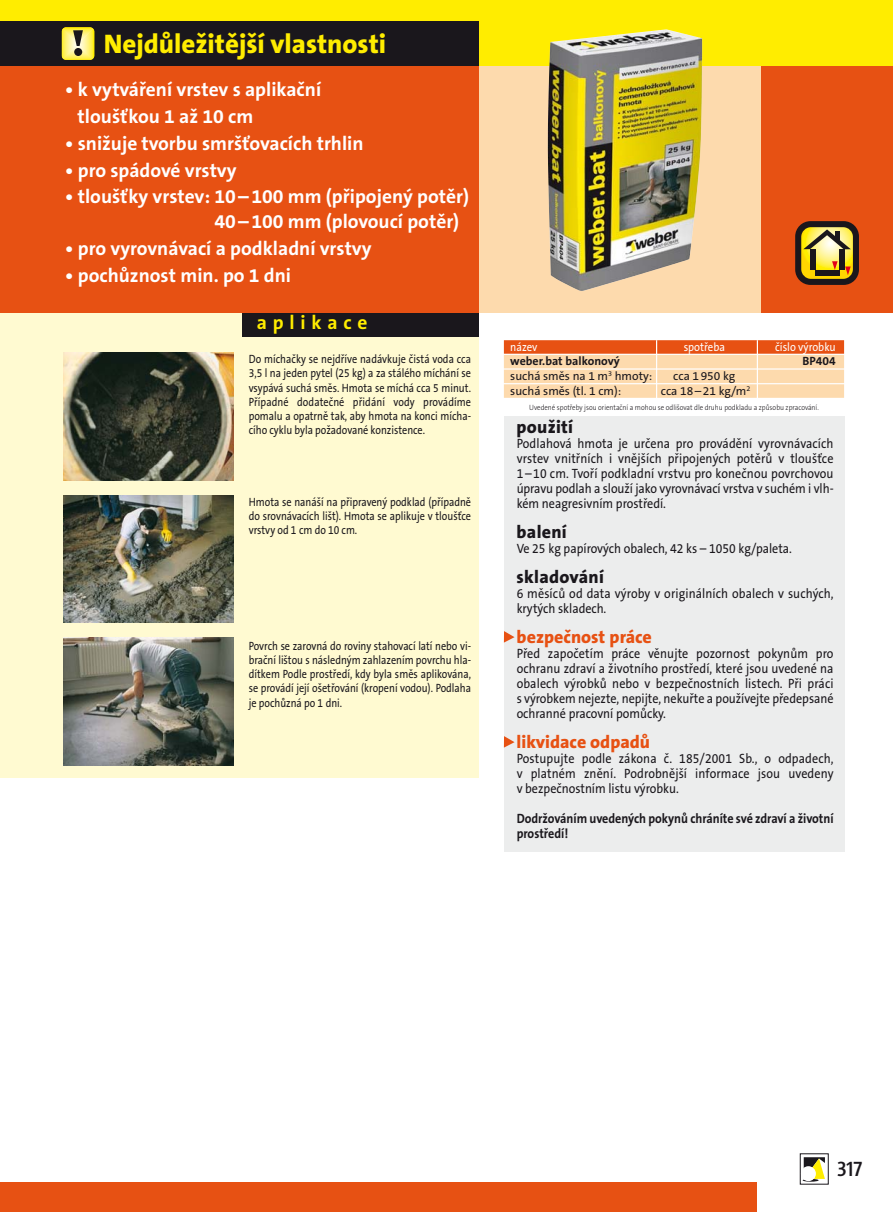
<style>
.page{position:relative;width:893px;height:1212px;background:#fff}
.page>*{position:absolute;margin:0;border:0;box-sizing:border-box;transform-origin:0 0}
.t1{font:800 27px "The Sans CE B8";color:#ffed00}
.t2{font:600 21px "The Sans Cd CELF";color:#1a171c;scale:1.05 1}
.t3{font:700 19.5px/27px "The Sans CE B7";color:#fff}
.t4{font:700 19.5px "The Sans CE B7";letter-spacing:.3em;color:#ffed00}
.t5{font:800 18px "The Sans CE B8";color:#e75113}
.t6{font:800 18px "The Sans CE B8";letter-spacing:.015em;color:#1a171c}
.t7{font:13.5px/15px "The Sans CE B5 Plain";color:#1a171c;text-align:justify;scale:.9 1}
.t8{font:700 13.5px/15px "The Sans CE B7";letter-spacing:-.005em;color:#1a171c;scale:.9 1}
.t9{font:12px/14.2px "The Sans CE B5 Plain";color:#1a171c;text-align:justify;scale:.85 1}
.t10{font:12px "The Sans CE B5 Plain";color:#1a171c}
.t11{font:12px "The Sans CE B5 Plain";color:#fff;scale:.9 1}
.t12{font:700 12px "The Sans CE B7";color:#1a171c}
.t13{font:300 7.65px "The Sans CE B3";color:#1a171c;scale:.9 1}
</style>
<div class="page">
<div style="left:0;top:313px;width:478px;height:464px;background:#fffad1"></div>
<img style="left:64px;top:353px;width:170px;height:127px">
<div style="left:478px;top:66px;width:283px;height:247px;background:#fddaad"></div>
<div style="left:761px;top:66px;width:132px;height:247px;background:#e75113"></div>
<div style="left:0;top:1182px;width:757px;height:30px;background:#e75113"></div>
<div style="left:0;top:0;width:893px;height:66px;background:#ffed00"></div>
<div style="left:0;top:21px;width:478px;height:45px;background:#1a171c"></div>
<svg style="left:62px;top:27px;width:32px;height:33px"></svg>
<div style="left:242px;top:313px;width:236px;height:24px;background:#1a171c"></div>
<div style="left:0;top:66px;width:479px;height:247px;background:#e75113"></div>
<img style="left:64px;top:495px;width:170px;height:128px">
<img style="left:64px;top:638px;width:170px;height:127px">
<div style="left:795px;top:221px;width:64px;height:64px;background:#1a171c;border-radius:15px"></div>
<svg style="left:801px;top:227px;width:52px;height:52px"></svg>
<svg style="left:803px;top:229px;width:48px;height:20px"></svg>
<div style="left:810px;top:249px;width:5px;height:21px;background:#1a171c"></div>
<div style="left:839px;top:249px;width:5px;height:21px;background:#1a171c"></div>
<div style="left:835px;top:232px;width:5px;height:8px;background:#1a171c"></div>
<div style="left:815px;top:270px;width:24px;height:5px;background:#1a171c"></div>
<svg style="left:832px;top:261px;width:6px;height:9px"></svg>
<svg style="left:845px;top:266px;width:6px;height:9px"></svg>
<svg style="left:73px;top:30px;width:10px;height:16px"></svg>
<div style="left:74px;top:48px;width:8px;height:8px;background:#1a171c;border-radius:50%"></div>
<div style="left:800px;top:1153px;width:29px;height:31px;border:1px solid #1a171c"></div>
<svg style="left:804px;top:1157px;width:21px;height:22px"></svg>
<hr style="left:803px;top:1179px;width:16px;height:3px;background:#1a171c;border-radius:50%">
<div style="left:801px;top:1166px;width:15px;height:15px;background:#fff;border-radius:50%"></div>
<img style="left:548px;top:29px;width:154px;height:262px">
<div style="left:504px;top:340px;width:340px;height:14px;background:#e75113"></div>
<div style="left:504px;top:355px;width:340px;height:13px;background:#fddaad"></div>
<div style="left:504px;top:370px;width:340px;height:13px;background:#fddaad"></div>
<div style="left:504px;top:384px;width:340px;height:14px;background:#fddaad"></div>
<hr style="left:757px;top:340px;width:1px;height:65px;background:#fff">
<hr style="left:656px;top:340px;width:1px;height:64px;background:#fff">
<div style="left:504px;top:416px;width:340px;height:435px;background:#eceded"></div>
<svg style="left:504px;top:631px;width:11px;height:12px"></svg>
<svg style="left:504px;top:736px;width:11px;height:12px"></svg>
<p class="t1" style="left:104px;top:33px;width:284px">Nejdůležitější vlastnosti</p>
<p class="t3" style="left:78px;top:78px;width:245px;text-indent:-12px">• k vytváření vrstev s aplikační tloušťkou 1 až 10 cm</p>
<p class="t3" style="left:65px;top:132px;width:300px">• snižuje tvorbu smršťovacích trhlin</p>
<p class="t3" style="left:65px;top:159px;width:173px">• pro spádové vrstvy</p>
<p class="t3" style="left:214px;top:185px;width:256px;line-height:25.5px;text-indent:-149px">• tloušťky vrstev: 10 – 100 mm (připojený potěr)<br>40 – 100 mm (plovoucí potěr)</p>
<p class="t3" style="left:65px;top:237px;width:308px">• pro vyrovnávací a podkladní vrstvy</p>
<p class="t3" style="left:65px;top:264px;width:227px">• pochůznost min. po 1 dni</p>
<p class="t4" style="left:257px;top:315px;width:112px">aplikace</p>
<p class="t9" style="left:249px;top:353px;width:263px">Do míchačky se nejdříve nadávkuje čistá voda cca 3,5 l na jeden pytel (25 kg) a za stálého míchání se vsypává suchá směs. Hmota se míchá cca 5 minut.<br>Případné dodatečné přidání vody provádíme pomalu a opatrně tak, aby hmota na konci mícha&shy;cího cyklu byla požadované konzistence.</p>
<p class="t9" style="left:249px;top:496px;width:263px">Hmota se nanáší na připravený podklad (případně do srovnávacích lišt). Hmota se aplikuje v tloušťce vrstvy od 1 cm do 10 cm.</p>
<p class="t9" style="left:249px;top:640px;width:263px">Povrch se zarovná do roviny stahovací latí nebo vi&shy;brační lištou s následným zahlazením povrchu hla&shy;dítkem Podle prostředí, kdy byla směs aplikována, se provádí její ošetřování (krope ní vodou). Podlaha je pochůzná po 1 dni.</p>
<p class="t11" style="left:510px;top:342px;width:32px">název</p>
<p class="t11" style="left:684px;top:342px;width:47px">spotřeba</p>
<p class="t11" style="left:775px;top:342px;width:69px">číslo výrobku</p>
<p class="t12" style="left:510px;top:356px;width:111px">weber.bat balkonový</p>
<p class="t12" style="left:802px;top:356px;width:35px">BP404</p>
<p class="t10" style="left:510px;top:371px;width:143px">suchá směs na 1 m<sup>3</sup> hmoty:</p>
<p class="t10" style="left:673px;top:371px;width:64px">cca 1 950 kg</p>
<p class="t10" style="left:510px;top:386px;width:112px">suchá směs (tl. 1 cm):</p>
<p class="t10" style="left:661px;top:386px;width:91px">cca 18 – 21 kg/m<sup>2</sup></p>
<p class="t13" style="left:529px;top:404px;width:323px">Uvedené spotřeby jsou orientační a mohou se odlišovat dle druhu podkladu a způsobu zpracování.</p>
<p class="t6" style="left:517px;top:419px;width:58px">použití</p>
<p class="t7" style="left:517px;top:437px;width:354px">Podlahová hmota je určena pro provádění vyrovnávacích vrstev vnitřních i vnějších připojených potěrů v tloušťce 1 – 10 cm. Tvoří podkladní vrstvu pro konečnou povrchovou úpravu podlah a slouží jako vyrovnávací vrstva v suchém i vlh&shy;kém neagre sivním prostředí.</p>
<p class="t6" style="left:517px;top:524px;width:52px">balení</p>
<p class="t7" style="left:517px;top:542px;width:307px">Ve 25 kg papírových obalech, 42 ks – 1050 kg/paleta.</p>
<p class="t6" style="left:517px;top:569px;width:89px">skladování</p>
<p class="t7" style="left:517px;top:587px;width:354px">6 měsíců od data výroby v originálních obalech v suchých, krytých skladech.</p>
<p class="t5" style="left:517px;top:629px;width:137px">bezpečnost práce</p>
<p class="t7" style="left:517px;top:647px;width:354px">Před započetím práce věnujte pozornost pokynům pro ochranu zdraví a životního prostředí, které jsou uvedené na obalech výrobků nebo v bezpečnostních listech. Při práci s výrobkem nejezte, nepijte, nekuřte a používejte předepsané ochranné pracovní pomůcky.</p>
<p class="t5" style="left:517px;top:734px;width:135px">likvidace odpadů</p>
<p class="t7" style="left:517px;top:752px;width:354px">Postupujte podle zákona č. 185/2001 Sb., o odpadech, v platném znění. Podrobnější informace jsou uvedeny v bezpeč nostním listu výrobku.</p>
<p class="t8" style="left:517px;top:812px;width:354px">Dodržováním uvedených pokynů chráníte své zdraví a životní prostředí!</p>
<p class="t2" style="left:837px;top:1161px;width:25px">317</p>
</div>
